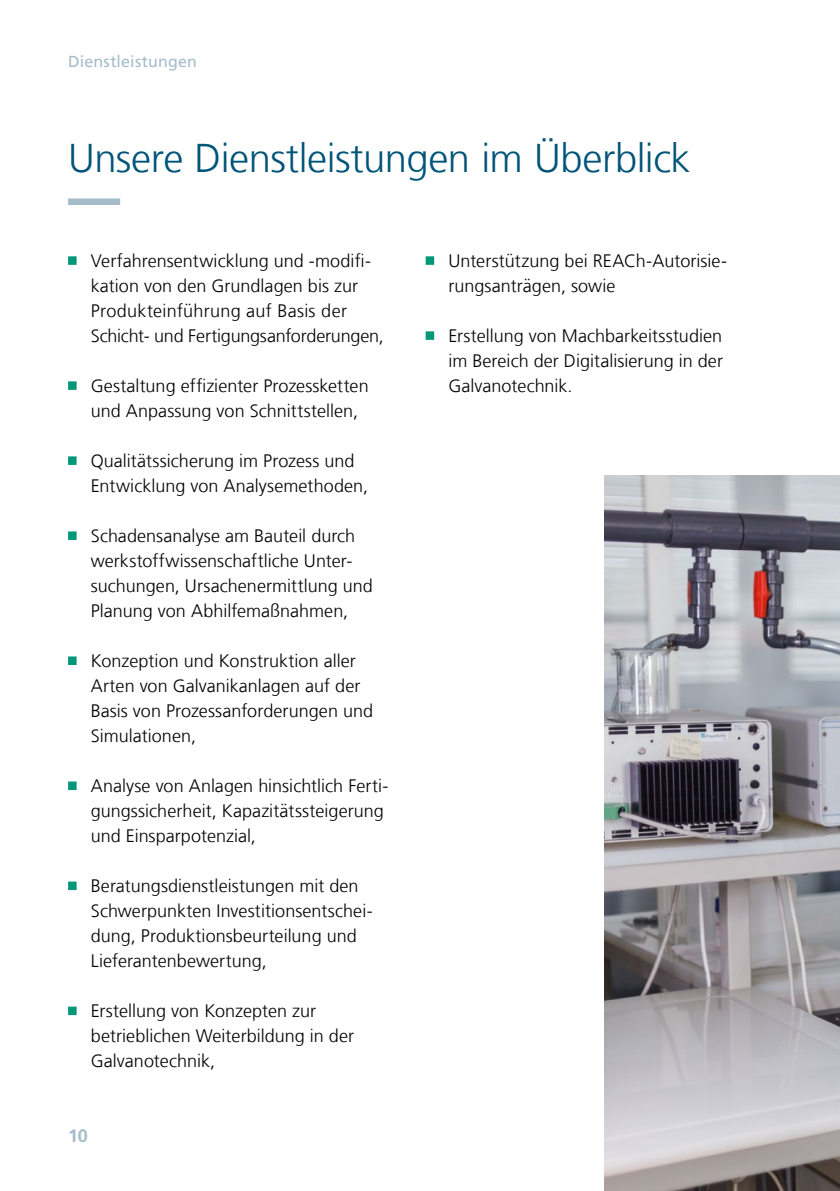
<style>
.page{position:relative;width:840px;height:1191px;background:#fff}
.page>*{position:absolute;margin:0;border:0;box-sizing:border-box;transform-origin:0 0}
.t1{font:300 40px "Frutiger LT Com";letter-spacing:-.015em;color:#005478}
.t2{font:300 18px/25px "Frutiger LT Com";letter-spacing:.005em;color:#000}
.t3{font:700 18px "Frutiger LT Com";color:#a5bcca}
.t4{font:16px "Frutiger LT Com";letter-spacing:.015em;color:#a5bcca}
</style>
<div class="page">
<img style="left:604px;top:475px;width:235px;height:716px">
<svg style="left:68px;top:198px;width:53px;height:7px"></svg>
<svg style="left:68px;top:256px;width:9px;height:9px"></svg>
<svg style="left:68px;top:381px;width:9px;height:9px"></svg>
<svg style="left:68px;top:456px;width:9px;height:9px"></svg>
<svg style="left:68px;top:531px;width:9px;height:9px"></svg>
<svg style="left:68px;top:656px;width:9px;height:9px"></svg>
<svg style="left:68px;top:781px;width:9px;height:9px"></svg>
<svg style="left:68px;top:881px;width:9px;height:9px"></svg>
<svg style="left:68px;top:1006px;width:9px;height:9px"></svg>
<svg style="left:425px;top:256px;width:10px;height:9px"></svg>
<svg style="left:425px;top:331px;width:10px;height:9px"></svg>
<p class="t4" style="left:68px;top:52px;width:130px">Dienstleistungen</p>
<h1 class="t1" style="left:68px;top:135px;width:623px">Unsere Dienstleistungen im Überblick</h1>
<p class="t2" style="left:91px;top:248px;width:294px">Verfahrensentwicklung und -modifi&shy;kation von den Grundlagen bis zur Produkteinführung auf Basis der Schicht- und Fertigungsanforderungen,</p>
<p class="t2" style="left:91px;top:373px;width:279px">Gestaltung effizienter Prozessketten und Anpassung von Schnittstellen,</p>
<p class="t2" style="left:91px;top:448px;width:279px">Qualitätssicherung im Prozess und<br>Entwicklung von Analysemethoden,</p>
<p class="t2" style="left:91px;top:523px;width:283px">Schadensanalyse am Bauteil durch werkstoffwissenschaftliche Unter&shy;suchungen, Ursachenermittlung und Planung von Abhilfemaßnahmen,</p>
<p class="t2" style="left:91px;top:648px;width:283px">Konzeption und Konstruktion aller<br>Arten von Galvanikanlagen auf der<br>Basis von Prozessanforderungen und<br>Simulationen,</p>
<p class="t2" style="left:91px;top:773px;width:299px">Analyse von Anlagen hinsichtlich Ferti&shy;gungssicherheit, Kapazitätssteigerung und Einsparpotenzial,</p>
<p class="t2" style="left:91px;top:873px;width:283px">Beratungsdienstleistungen mit den Schwerpunkten Investitionsentschei&shy;dung, Produktionsbeurteilung und Lieferantenbewertung,</p>
<p class="t2" style="left:91px;top:998px;width:265px">Erstellung von Konzepten zur betrieblichen Weiterbildung in der<br>Galvanotechnik,</p>
<p class="t3" style="left:68px;top:1125px;width:21px">10</p>
<p class="t2" style="left:448px;top:248px;width:280px">Unterstützung bei REACh-Autorisie&shy;rungsanträgen, sowie</p>
<p class="t2" style="left:448px;top:323px;width:276px;text-align:justify">Erstellung von Machbarkeitsstudien im Bereich der Digitalisierung in der Galvanotechnik.</p>
</div>
